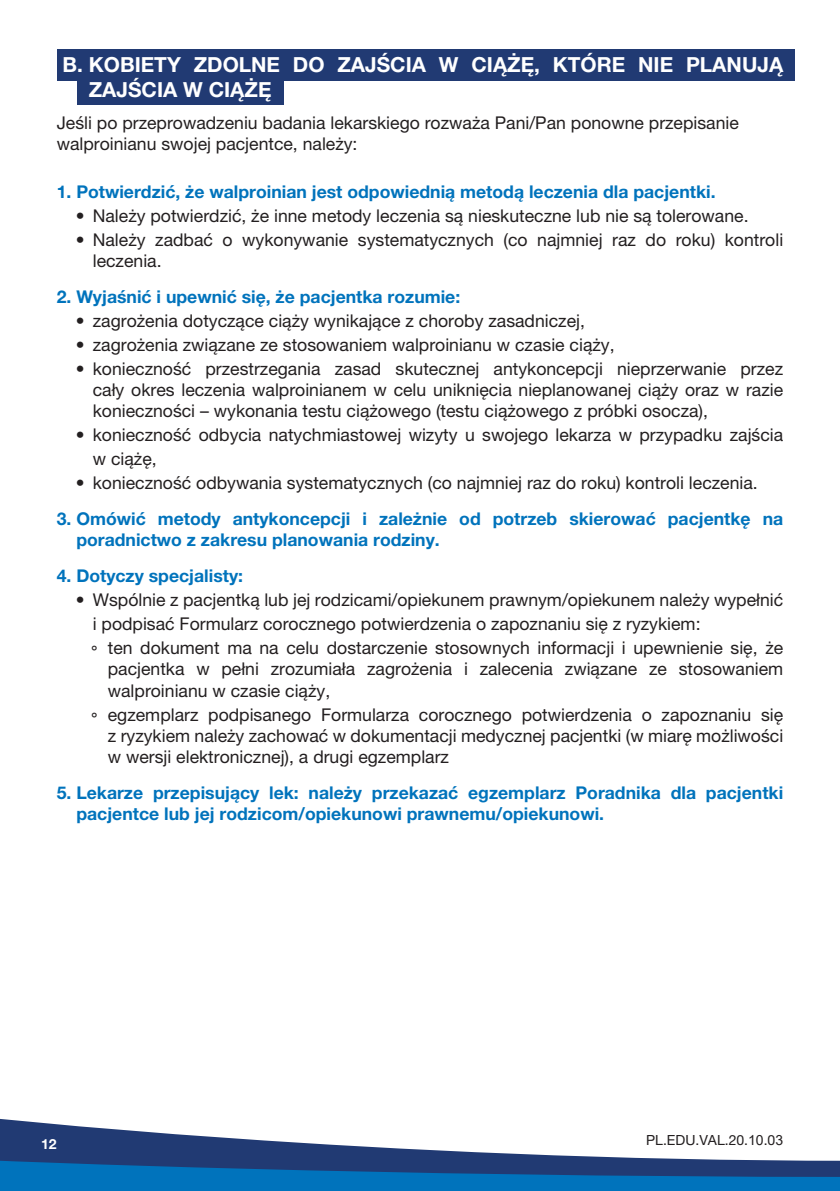
<style>
.page{position:relative;width:840px;height:1191px;background:#fff}
.page>*{position:absolute;margin:0;border:0;box-sizing:border-box;transform-origin:0 0}
.t1{font:700 20.8px/25px "Helvetica Neue LT Pro";color:#fff}
.t2{font:17.6px/21.2px "Helvetica Neue LT Pro";color:#231f20}
.t3{font:700 17.6px/21.2px "Helvetica Neue LT Pro";color:#0073bc}
.t4{font:14px "Helvetica Neue LT Pro";color:#231f20}
.t5{font:700 14px "Helvetica Neue LT Pro";color:#fff}
.s1{font-family:"Lato"}
.s2{font-family:"Arial"}
</style>
<div class="page">
<div style="left:0;top:1176px;width:839px;height:15px;background:#0073bc"></div>
<svg style="left:0;top:1119px;width:839px;height:57px"></svg>
<div style="left:57px;top:49px;width:737px;height:32px;background:#213a73"></div>
<div style="left:77px;top:80px;width:206px;height:24px;background:#213a73"></div>
<p class="t1" style="left:89px;top:51px;width:695px;text-indent:-26px">B. KOBIETY ZDOLNE DO ZAJŚCIA W CIĄŻĘ, KTÓRE NIE PLANUJĄ<br>ZAJŚCIA W CIĄŻĘ</p>
<p class="t2" style="left:57px;top:111px;width:683px">Jeśli po przeprowadzeniu badania lekarskiego rozważa Pani/Pan ponowne przepisanie</p>
<p class="t2" style="left:57px;top:133px;width:302px">walproinianu swojej pacjentce, należy:</p>
<p class="t3" style="left:57px;top:180px;width:660px">1. Potwierdzić, że walproinian jest odpowiednią metodą leczenia dla pacjentki.</p>
<p class="t2" style="left:76px;top:205px;width:674px">• Należy potwierdzić, że inne metody leczenia są nieskuteczne lub nie są tolerowane.</p>
<p class="t2" style="left:93px;top:229px;width:691px;text-indent:-17px">• Należy zadbać o wykonywanie systematycznych (co najmniej raz do roku) kontroli leczenia.</p>
<p class="t3" style="left:57px;top:285px;width:405px">2. Wyjaśnić i upewnić się, że pacjentka rozumie:</p>
<p class="t2" style="left:76px;top:310px;width:510px">• zagrożenia dotyczące ciąży wynikające z choroby zasadniczej,</p>
<p class="t2" style="left:76px;top:334px;width:540px">• zagrożenia związane ze stosowaniem walproinianu w czasie ciąży,</p>
<p class="t2" style="left:93px;top:358px;width:691px;text-align:justify;text-indent:-17px">• konieczność przestrzegania zasad skutecznej antykoncepcji nieprzerwanie przez cały okres leczenia walproinianem w celu uniknięcia nieplanowanej ciąży oraz w razie konieczności – wykonania testu ciążowego (testu ciążowego z próbki osocza),</p>
<p class="t2" style="left:93px;top:422px;width:691px;line-height:24px;text-indent:-17px">• konieczność odbycia natychmiastowej wizyty u swojego lekarza w przypadku zajścia w ciążę,</p>
<p class="t2" style="left:76px;top:472px;width:683px">• konieczność odbywania systematycznych (co najmniej raz do roku) kontroli leczenia.</p>
<p class="t3" style="left:76px;top:508px;width:708px;text-indent:-20px">3. Omówić metody antykoncepcji i zależnie od potrzeb skierować pacjentkę na poradnictwo z zakresu planowania rodziny.</p>
<p class="t3" style="left:57px;top:565px;width:188px">4. Dotyczy specjalisty:</p>
<p class="t2" style="left:93px;top:588px;width:691px;line-height:24px;text-indent:-17px">• Wspólnie z pacjentką lub jej rodzicami/opiekunem prawnym/opiekunem należy wypełnić i podpisać Formularz corocznego potwierdzenia o zapoznaniu się z ryzykiem:</p>
<p class="t2" style="left:108px;top:637px;width:676px;text-align:justify;text-indent:-17px"><span class="s1">◦</span> ten dokument ma na celu dostarczenie stosownych informacji i upewnienie się, że pacjentka w pełni zrozumiała zagrożenia i zalecenia związane ze stosowaniem walproinianu w czasie ciąży,</p>
<p class="t2" style="left:108px;top:703px;width:676px;text-align:justify;text-indent:-17px"><span class="s1">◦</span> egzemplarz podpisanego Formularza corocznego potwierdzenia o zapoznaniu się z ryzykiem należy zachować w dokumentacji medycznej pacjentki (w miarę możliwości w wersji elektronicznej), a drugi egzemplarz</p>
<p class="t3" style="left:76px;top:781px;width:708px;text-indent:-20px">5. Lekarze przepisujący lek: należy przekazać egzemplarz Poradnika dla pacjentki pacjentce lub jej rodzicom/opiekunowi prawnemu/opiekunowi.</p>
<p class="t5" style="left:41px;top:1135px;width:17px">12</p>
<p class="t4" style="left:645px;top:1131px;width:138px">PL.EDU.VAL.20.<span class="s2">10</span>.0<span class="s2">3</span></p>
</div>
